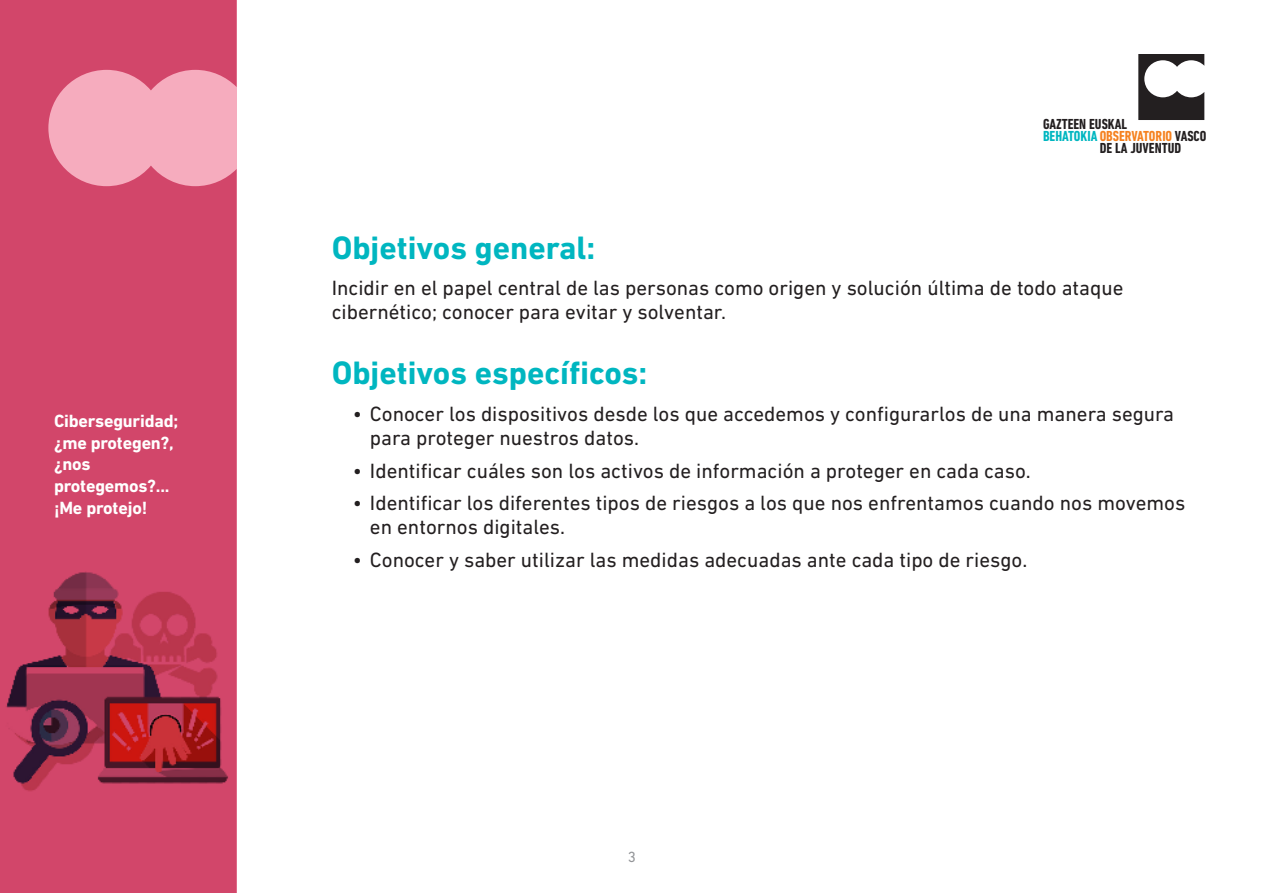
<style>
.page{position:relative;width:1263px;height:893px;background:#fff}
.page>*{position:absolute;margin:0;border:0;box-sizing:border-box;transform-origin:0 0}
.t1{font:700 33px "DIN Next LT Pro";color:#00b6c0}
.t2{font:21px/24px "DIN Next LT Pro";color:#231f20}
.t3{font:700 18px/21.6px "DIN Next LT Pro";letter-spacing:-.01em;color:#fff}
.t4{font:15px "DIN Next LT Pro";color:#939598}
.t5{font:700 condensed 14.85px "DIN Next LT Pro";color:#f58220}
.t6{font:700 condensed 14.85px "DIN Next LT Pro";color:#231f20}
.s1{color:#00b6c0}
.s2{color:#231f20}
</style>
<div class="page">
<svg style="left:1138px;top:54px;width:66px;height:66px"></svg>
<svg style="left:0;top:0;width:237px;height:893px;background:#d65374"></svg>
<img style="left:0;top:547px;width:237px;height:266px">
<p class="t3" style="left:54px;top:410px;width:126px">Ciberseguridad; ¿me protegen?, ¿nos protegemos?... ¡Me protejo!</p>
<p class="t6" style="left:1043px;top:115px;width:86px">GAZTEEN EUSKAL</p>
<p class="t5" style="left:1043px;top:127px;width:165px"><span class="s1">BEHATOKIA</span> OBSERVATORIO <span class="s2">VASCO</span></p>
<p class="t6" style="left:1100px;top:139px;width:83px">DE LA JUVENTUD</p>
<p class="t1" style="left:332px;top:228px;width:265px">Objetivos general:</p>
<p class="t2" style="left:332px;top:276px;width:793px">Incidir en el papel central de las personas como origen y solución última de todo ataque cibernético; conocer para evitar y solventar.</p>
<p class="t1" style="left:332px;top:354px;width:317px">Objetivos específicos:</p>
<p class="t2" style="left:370px;top:402px;width:806px;text-indent:-17px">• Conocer los dispositivos desde los que accedemos y configurarlos de una manera segura para proteger nuestros datos.</p>
<p class="t2" style="left:353px;top:458px;width:679px">• Identificar cuáles son los activos de información a proteger en cada caso.</p>
<p class="t2" style="left:370px;top:491px;width:817px;text-indent:-17px">• Identificar los diferentes tipos de riesgos a los que nos enfrentamos cuando nos movemos en entornos digitales.</p>
<p class="t2" style="left:353px;top:547px;width:676px">• Conocer y saber utilizar las medidas adecuadas ante cada tipo de riesgo.</p>
<p class="t4" style="left:628px;top:848px;width:10px">3</p>
</div>
